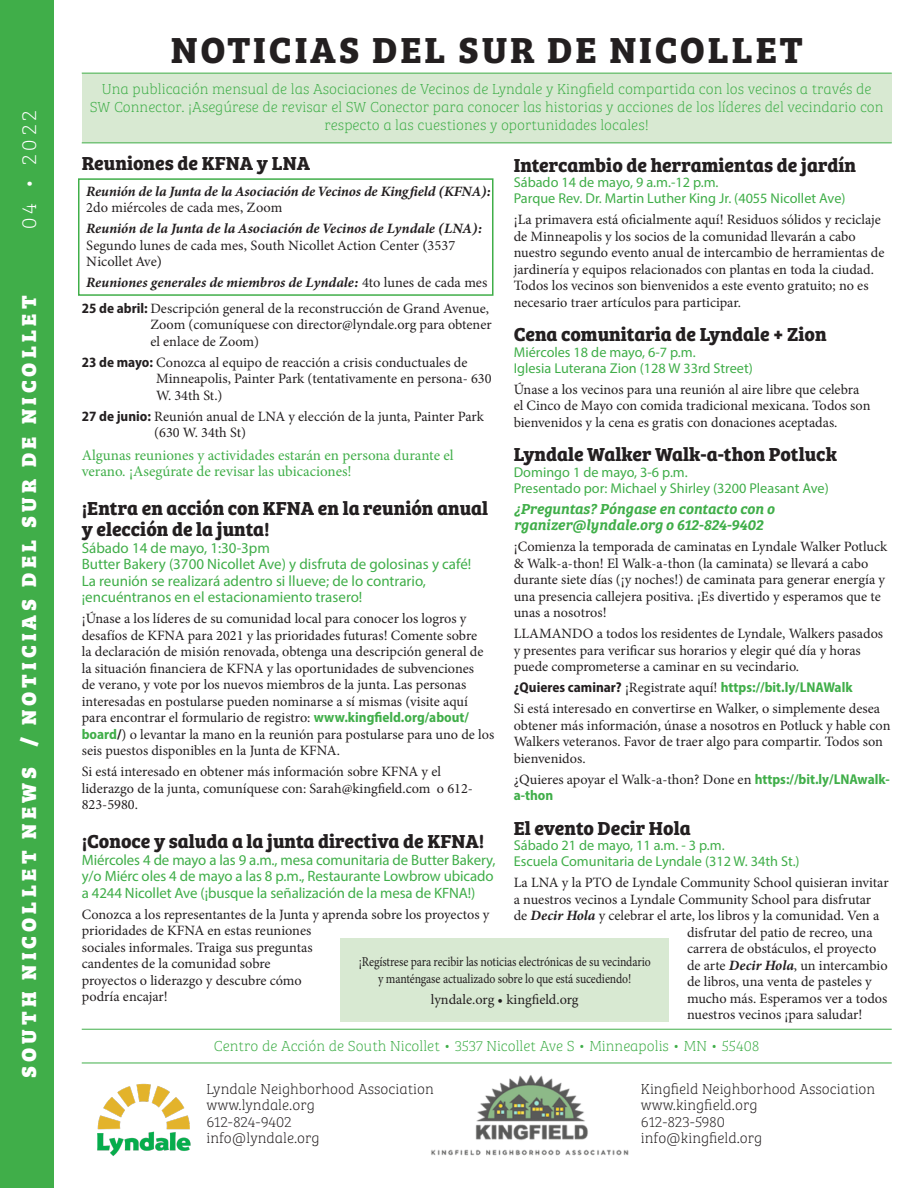
<style>
.page{position:relative;width:918px;height:1188px;background:#fff}
.page>*{position:absolute;margin:0;border:0;box-sizing:border-box;transform-origin:0 0}
.Masthead{font:700 37.5px "Bree Serif";letter-spacing:.075em;color:#231f20}
.Bar_text{font:21px "Bree Serif Eb";letter-spacing:.2em;color:#fff}
.Bar_text-2{font:21px "Bree Serif Th";letter-spacing:.195em;color:#fff}
.Article_Title{font:700 19.5px/21px "Bree Serif";color:#231f20}
.Bi-line_Event_deets{font:15px/16.5px "Myriad Pro";letter-spacing:-.005em;color:#40ae49}
.Mast_line{font:15px/18px "Bree Serif Th";color:#40ae49;text-align:center}
.t1{font:15px/16.5px "Bree Serif Th";color:#231f20}
.Bi-line_Event_deets-2{font:15px/16.5px "Minion Pro";color:#40ae49}
.Teaser_text_Spa{font:italic 15px/16.5px "Bree Serif Sb";letter-spacing:-.005em;color:#40ae49}
.t2{font:14.25px/16.5px "Minion Pro";color:#231f20}
.Bi-line_Event_deets-3{font:14.25px "Myriad Pro";color:#40ae49}
.t3{font:italic 14.25px/16.5px "Minion Variable Concept";color:#231f20}
.t4{font:14.25px/16.5px "Minion Variable Concept";color:#231f20}
.t5{font:700 semi-condensed 14.25px "Myriad Pro";color:#40ae49}
.t6{font:13.5px/16.5px "Minion Pro";letter-spacing:-.01em;color:#231f20;text-align:center;scale:.87 1}
.s1{font-style:normal}
.s2{font-style:italic}
.s3{font-family:"Myriad Pro";font-weight:700;font-stretch:semi-condensed}
.s4{font-family:"Myriad Pro";font-weight:700;font-stretch:semi-condensed;color:#40ae49}
.s5{color:#231f20}
.s6{font-family:"Minion Pro";font-weight:400;font-stretch:normal;color:#231f20}
.s7{font-family:"Minion Variable Concept";font-style:italic}
</style>
<div class="page">
<div style="left:82px;top:73px;width:810px;height:70px;background:#d8e9d2"></div>
<div style="left:0;top:0;width:54px;height:1188px;background:#40ae49"></div>
<hr style="left:82px;top:73px;width:810px;height:1px;background:#40ae49">
<hr style="left:82px;top:142px;width:810px;height:1px;background:#40ae49">
<img style="left:97px;top:1083px;width:94px;height:73px">
<img style="left:431px;top:1075px;width:198px;height:81px">
<hr style="left:82px;top:1029px;width:810px;height:1px;background:#40ae49">
<hr style="left:82px;top:1063px;width:810px;height:1px;background:#40ae49">
<div style="left:78px;top:178px;width:416px;height:118px;border:2px solid #40ae49"></div>
<div style="left:340px;top:938px;width:329px;height:84px;background:#d8e9d2"></div>
<p class="Bar_text-2" style="left:14px;top:229px;width:121px;rotate:-90deg">04 • 2022</p>
<p class="Bar_text" style="left:12px;top:1078px;width:784px;rotate:-90deg">SOUTH NICOLLET NEWS / NOTICIAS DEL SUR DE NICOLLET</p>
<p class="Masthead" style="left:171px;top:21px;width:633px">NOTICIAS DEL SUR DE NICOLLET</p>
<p class="Mast_line" style="left:90px;top:80px;width:795px">Una publicación mensual de las Asociaciones de Vecinos de Lyndale y Kingfield compartida con los vecinos a través de<br>SW Connector. ¡Asegúrese de revisar el SW Conector para conocer las historias y acciones de los líderes del vecindario con respecto a las cuestiones y oportunidades locales!</p>
<p class="Article_Title" style="left:82px;top:151px;width:230px">Reuniones de KFNA y LNA</p>
<p class="t3" style="left:86px;top:183px;width:406px">Reunión de la Junta de la Asociación de Vecinos de Kingfield (KFNA):<br><span class="s1">2do miércoles de cada mes, Zoom</span></p>
<p class="t4" style="left:86px;top:220px;width:398px"><span class="s2">Reunión de la Junta de la Asociación de Vecinos de Lyndale (LNA):<br></span>Segundo lunes de cada mes, South Nicollet Action Center (3537<br>Nicollet Ave)</p>
<p class="t3" style="left:86px;top:274px;width:403px">Reuniones generales de miembros de Lyndale: <span class="s1">4to lunes de cada mes</span></p>
<p class="t2" style="left:150px;top:300px;width:343px;text-indent:-69px"><span class="s3">25 de abril:</span> Descripción general de la reconstrucción de Grand Avenue,<br>Zoom (comuníquese con director@lyndale.org para obtener el enlace de Zoom)</p>
<p class="t2" style="left:156px;top:354px;width:337px;text-indent:-74px"><span class="s3">23 de mayo:</span> Conozca al equipo de reacción a crisis conductuales de<br>Minneapolis, Painter Park (tentativamente en persona- 630<br>W. 34th St.)</p>
<p class="t2" style="left:154px;top:408px;width:331px;text-indent:-73px"><span class="s3">27 de junio:</span> Reunión anual de LNA y elección de la junta, Painter Park (630 W. 34th St)</p>
<p class="Bi-line_Event_deets-2" style="left:82px;top:447px;width:373px">Algunas reuniones y actividades estarán en persona durante el verano. ¡Asegúrate de revisar las ubicaciones!</p>
<p class="Article_Title" style="left:82px;top:496px;width:408px">¡Entra en acción con KFNA en la reunión anual y elección de la junta!</p>
<p class="Bi-line_Event_deets" style="left:82px;top:539px;width:190px">Sábado 14 de mayo, 1:30-3pm</p>
<p class="Bi-line_Event_deets" style="left:82px;top:556px;width:391px">Butter Bakery (3700 Nicollet Ave) y disfruta de golosinas y café!</p>
<p class="Bi-line_Event_deets" style="left:82px;top:572px;width:346px">La reunión se realizará adentro si llueve; de lo contrario, ¡encuéntranos en el estacionamiento trasero!</p>
<p class="t2" style="left:82px;top:610px;width:414px">¡Únase a los líderes de su comunidad local para conocer los logros y desafíos de KFNA para 2021 y las prioridades futuras! Comente sobre<br>la declaración de misión renovada, obtenga una descripción general de la situación financiera de KFNA y las oportunidades de subvenciones<br>de verano, y vote por los nuevos miembros de la junta. Las personas interesadas en postularse pueden nominarse a sí mismas (visite aquí para encontrar el formulario de registro: <span class="s4">www.kingfield.org/about/ board</span><span class="s3">/</span>) o levantar la mano en la reunión para postularse para uno de los seis puestos disponibles en la Junta de KFNA.</p>
<p class="t2" style="left:82px;top:763px;width:393px">Si está interesado en obtener más información sobre KFNA y el liderazgo de la junta, comuníquese con: Sarah@kingfield.com o 612-<br>823-5980.</p>
<p class="Article_Title" style="left:82px;top:829px;width:404px">¡Conoce y saluda a la junta directiva de KFNA!</p>
<p class="Bi-line_Event_deets" style="left:82px;top:851px;width:415px">Miércoles 4 de mayo a las 9 a.m., mesa comunitaria de Butter Bakery, y/o Miérc oles 4 de mayo a las 8 p.m., Restaurante Lowbrow ubicado a 4244 Nicollet Ave (¡busque la señalización de la mesa de KFNA!)</p>
<p class="t2" style="left:82px;top:906px;width:409px">Conozca a los representantes de la Junta y aprenda sobre los proyectos y prioridades de KFNA en estas reuniones<br>sociales informales. Traiga sus preguntas<br>candentes de la comunidad sobre<br>proyectos o liderazgo y descubre cómo<br>podría encajar!</p>
<p class="Article_Title" style="left:514px;top:153px;width:344px">Intercambio de herramientas de jardín</p>
<p class="Bi-line_Event_deets-3" style="left:514px;top:174px;width:206px">Sábado 14 de mayo, 9 a.m.-12 p.m.</p>
<p class="Bi-line_Event_deets-3" style="left:514px;top:189px;width:333px">Parque Rev. Dr. Martin Luther King Jr. (4055 Nicollet Ave)</p>
<p class="t2" style="left:514px;top:211px;width:372px">¡La primavera está oficialmente aquí! Residuos sólidos y reciclaje de Minneapolis y los socios de la comunidad llevarán a cabo nuestro segundo evento anual de intercambio de herramientas de jardinería y equipos relacionados con plantas en toda la ciudad.<br>Todos los vecinos son bienvenidos a este evento gratuito; no es necesario traer artículos para participar.</p>
<p class="Article_Title" style="left:514px;top:322px;width:314px">Cena comunitaria de Lyndale + Zion</p>
<p class="Bi-line_Event_deets-3" style="left:514px;top:343px;width:183px">Miércoles 18 de mayo, 6-7 p.m.</p>
<p class="Bi-line_Event_deets-3" style="left:514px;top:359px;width:241px">Iglesia Luterana Zion (128 W 33rd Street)</p>
<p class="t2" style="left:514px;top:381px;width:358px">Únase a los vecinos para una reunión al aire libre que celebra el Cinco de Mayo con comida tradicional mexicana. Todos son bienvenidos y la cena es gratis con donaciones aceptadas.</p>
<p class="Article_Title" style="left:514px;top:442px;width:325px">Lyndale Walker Walk-a-thon Potluck</p>
<p class="Bi-line_Event_deets-3" style="left:514px;top:463px;width:176px">Domingo 1 de mayo, 3-6 p.m.</p>
<p class="Bi-line_Event_deets-3" style="left:514px;top:479px;width:317px">Presentado por: Michael y Shirley (3200 Pleasant Ave)</p>
<p class="Teaser_text_Spa" style="left:514px;top:499px;width:262px">¿Preguntas? Póngase en contacto con o rganizer@lyndale.org o 612-824-9402</p>
<p class="t2" style="left:514px;top:538px;width:375px">¡Comienza la temporada de caminatas en Lyndale Walker Potluck &amp; Walk-a-thon! El Walk-a-thon (la caminata) se llevará a cabo durante siete días (¡y noches!) de caminata para generar energía y una presencia callejera positiva. ¡Es divertido y esperamos que te unas a nosotros!</p>
<p class="t2" style="left:514px;top:625px;width:371px">LLAMANDO a todos los residentes de Lyndale, Walkers pasados y presentes para verificar sus horarios y elegir qué día y horas puede comprometerse a caminar en su vecindario.</p>
<p class="t5" style="left:514px;top:678px;width:340px"><span class="s5">¿Quieres caminar?</span> <span class="s6">¡Registrate aquí!</span> https://bit.ly/LNAWalk</p>
<p class="t2" style="left:514px;top:700px;width:378px">Si está interesado en convertirse en Walker, o simplemente desea obtener más información, únase a nosotros en Potluck y hable con Walkers veteranos. Favor de traer algo para compartir. Todos son bienvenidos.</p>
<p class="t2" style="left:514px;top:771px;width:378px">¿Quieres apoyar el Walk-a-thon? Done en <span class="s4">https://bit.ly/LNAwalk&shy;a-thon</span></p>
<p class="Article_Title" style="left:514px;top:816px;width:178px">El evento Decir Hola</p>
<p class="Bi-line_Event_deets-3" style="left:514px;top:837px;width:212px">Sábado 21 de mayo, 11 a.m. - 3 p.m.</p>
<p class="Bi-line_Event_deets-3" style="left:514px;top:852px;width:287px">Escuela Comunitaria de Lyndale (312 W. 34th St.)</p>
<p class="t2" style="left:514px;top:874px;width:376px">La LNA y la PTO de Lyndale Community School quisieran invitar</p>
<p class="t2" style="left:514px;top:891px;width:359px">a nuestros vecinos a Lyndale Community School para disfrutar</p>
<p class="t2" style="left:514px;top:907px;width:367px">de <span class="s7">Decir Hola</span> y celebrar el arte, los libros y la comunidad. Ven a</p>
<p class="t2" style="left:687px;top:924px;width:187px">disfrutar del patio de recreo, una</p>
<p class="t2" style="left:687px;top:940px;width:191px">carrera de obstáculos, el proyecto</p>
<p class="t2" style="left:687px;top:957px;width:202px">de arte <span class="s7">Decir Hola</span>, un intercambio</p>
<p class="t2" style="left:687px;top:973px;width:186px">de libros, una venta de pasteles y</p>
<p class="t2" style="left:687px;top:990px;width:202px">mucho más. Esperamos ver a todos</p>
<p class="t2" style="left:687px;top:1006px;width:177px">nuestros vecinos ¡para saludar!</p>
<p class="t6" style="left:359px;top:954px;width:337px">¡Regístrese para recibir las noticias electrónicas de su vecindario y manténgase actualizado sobre lo que está sucediendo!</p>
<p class="t2" style="left:431px;top:991px;width:149px">lyndale.org • kingfield.org</p>
<p class="Mast_line" style="left:214px;top:1036px;width:547px">Centro de Acción de South Nicollet • 3537 Nicollet Ave S • Minneapolis • MN • 55408</p>
<p class="t1" style="left:207px;top:1080px;width:229px">Lyndale Neighborhood Association www.lyndale.org<br>612-824-9402<br>info@lyndale.org</p>
<p class="t1" style="left:641px;top:1080px;width:236px">Kingfield Neighborhood Association www.kingfield.org<br>612-823-5980<br>info@kingfield.org</p>
</div>
